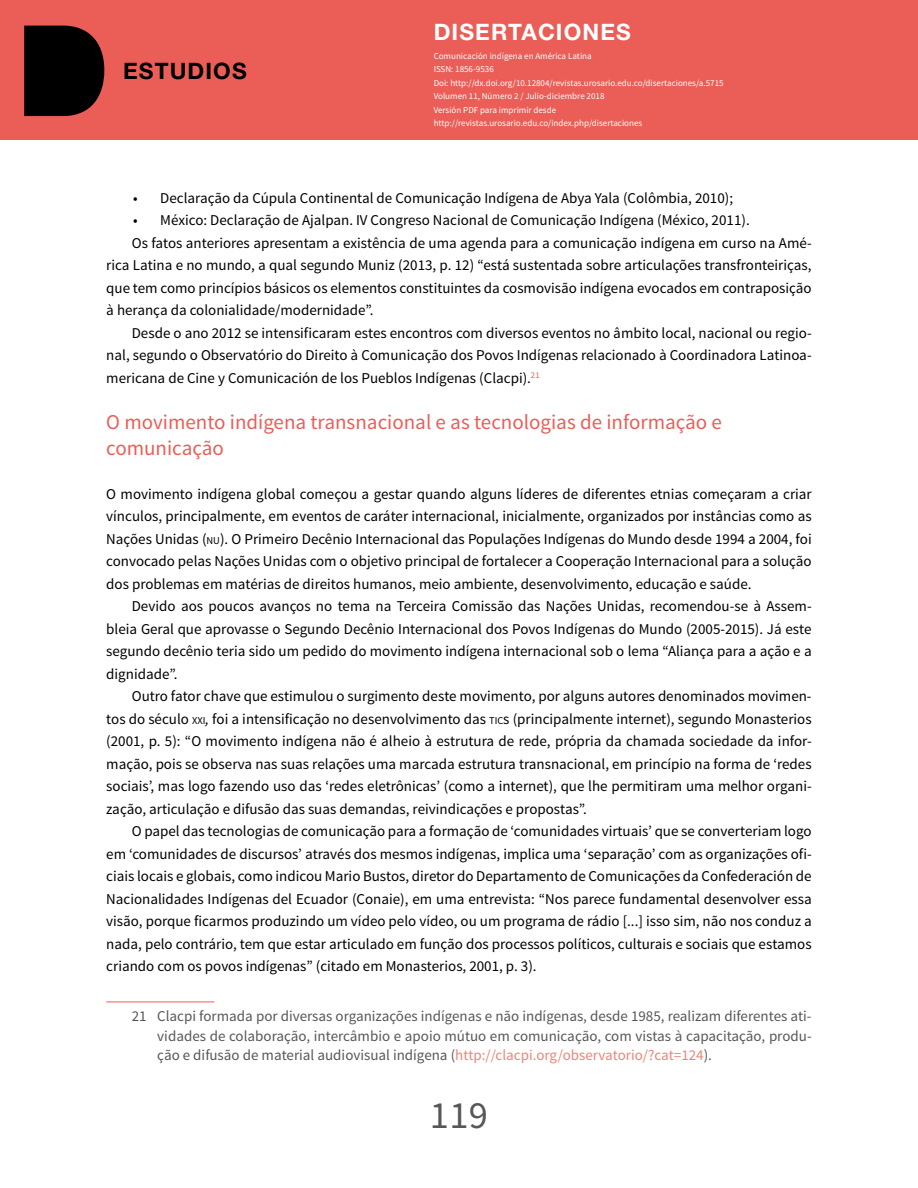
<style>
.page{position:relative;width:918px;height:1188px;background:#fff}
.page>*{position:absolute;margin:0;border:0;box-sizing:border-box;transform-origin:0 0}
.t1{font:38.4px "Source Sans Pro";color:#575756}
.t2{font:700 22.65px "Helvetica Neue LT Std";letter-spacing:.05em;color:#fff}
.t3{font:700 22.65px "Helvetica Neue LT Std";letter-spacing:.05em;color:#000}
.t4{font:21px/25.5px "Source Sans Pro";color:#eb5e57}
.t5{font:15px/22.5px "Source Sans Pro";color:#000;text-align:justify}
.t6{font:15px/19.5px "Source Sans Pro";color:#575756;text-align:justify}
.t7{font:9px/13.5px "Source Sans Pro";color:#fff}
.s1{font-style:inherit}
.s2{font-size:10.5px}
.s3{font-style:italic}
.s4{color:#f08376}
</style>
<div class="page">
<div style="left:0;top:0;width:918px;height:139px;background:#eb5e57"></div>
<svg style="left:24px;top:26px;width:80px;height:90px;background:#150807"></svg>
<hr style="left:106px;top:1002px;width:108px;height:1px;background:#eb5e57">
<h2 class="t3" style="left:123px;top:57px;width:125px">ESTUDIOS</h2>
<h2 class="t2" style="left:434px;top:18px;width:182px">DISERTACIONES</h2>
<p class="t7" style="left:434px;top:49px;width:292px">Comunicación indígena en América Latina<br><span class="s1">I SSN</span> : 1856-9536<br>Doi: http://dx.doi.org/10.12804/revistas.urosario.edu.co/disertaciones/a.5715<br>Volumen 11, Número 2 / Julio-diciembre 2018<br>Versión <span class="s1">PDF</span> para imprimir desde http://revistas.urosario.edu.co/index.php/disertaciones</p>
<p class="t5" style="left:133px;top:187px;width:601px">• Declaração da Cúpula Continental de Comunicação Indígena de Abya Yala (Colômbia, 2010);</p>
<p class="t5" style="left:133px;top:209px;width:618px">• México: Declaração de Ajalpan. IV Congreso Nacional de Comunicação Indígena (México, 2011).</p>
<p class="t5" style="left:132px;top:232px;width:681px">Os fatos anteriores apresentam a existência de uma agenda para a comunicação indígena em curso na Amé-</p>
<p class="t5" style="left:106px;top:254px;width:707px">rica Latina e no mundo, a qual segundo Muniz (2013, p. 12) “está sustentada sobre articulações transfronteiriças,</p>
<p class="t5" style="left:106px;top:277px;width:707px">que tem como princípios básicos os elementos constituintes da cosmovisão indígena evocados em contraposição</p>
<p class="t5" style="left:106px;top:299px;width:269px">à herança da colonialidade/modernidade”.</p>
<p class="t5" style="left:132px;top:322px;width:681px">Desde o ano 2012 se intensificaram estes encontros com diversos eventos no âmbito local, nacional ou regio-</p>
<p class="t5" style="left:106px;top:344px;width:707px">nal, segundo o Observatório do Direito à Comunicação dos Povos Indígenas relacionado à Coordinadora Latinoa-</p>
<p class="t5" style="left:106px;top:367px;width:435px">mericana de Cine y Comunicación de los Pueblos Indígenas (Clacpi).<sup>21</sup></p>
<h3 class="t4" style="left:106px;top:410px;width:617px">O movimento indígena transnacional e as tecnologias de informação e comunicação</h3>
<p class="t5" style="left:106px;top:483px;width:707px">O movimento indígena global começou a gestar quando alguns líderes de diferentes etnias começaram a criar vínculos, principalmente, em eventos de caráter internacional, inicialmente, organizados por instâncias como as Nações Unidas (<span class="s2">NU</span>). O Primeiro Decênio Internacional das Populações Indígenas do Mundo desde 1994 a 2004, foi convocado pelas Nações Unidas com o objetivo principal de fortalecer a Cooperação Internacional para a solução dos problemas em matérias de direitos humanos, meio ambiente, desenvolvimento, educação e saúde.</p>
<p class="t5" style="left:106px;top:595px;width:707px;text-indent:26px">Devido aos poucos avanços no tema na Terceira Comissão das Nações Unidas, recomendou-se à Assem&shy;bleia Geral que aprovasse o Segundo Decênio Internacional dos Povos Indígenas do Mundo (2005-2015). Já este segundo decênio teria sido um pedido do movimento indígena internacional sob o lema “Aliança para a ação e a dignidade”.</p>
<p class="t5" style="left:106px;top:685px;width:707px;text-indent:26px">Outro fator chave que estimulou o surgimento deste movimento, por alguns autores denominados movimen&shy;tos do século <span class="s2">XXI</span><span class="s3">,</span> foi a intensificação no desenvolvimento das <span class="s2">TIC</span>s (principalmente internet), segundo Monasterios (2001, p. 5): “O movimento indígena não é alheio à estrutura de rede, própria da chamada sociedade da infor&shy;mação, pois se observa nas suas relações uma marcada estrutura transnacional, em princípio na forma de ‘redes sociais’, mas logo fazendo uso das ‘redes eletrônicas’ (como a internet), que lhe permitiram uma melhor organi&shy;zação, articulação e difusão das suas demandas, reivindicações e propostas”.</p>
<p class="t5" style="left:106px;top:820px;width:707px;text-indent:26px">O papel das tecnologias de comunicação para a formação de ‘comunidades virtuais’ que se converteriam logo em ‘comunidades de discursos’ através dos mesmos indígenas, implica uma ‘separação’ com as organizações ofi&shy;ciais locais e globais, como indicou Mario Bustos, diretor do Departamento de Comunicações da Confederación de Nacionalidades Indígenas del Ecuador (Conaie), em uma entrevista: “Nos parece fundamental desenvolver essa visão, porque ficarmos produzindo um vídeo pelo vídeo, ou um programa de rádio [...] isso sim, não nos conduz a nada, pelo contrário, tem que estar articulado em função dos processos políticos, culturais e sociais que estamos criando com os povos indígenas” (citado em Monasterios, 2001, p. 3).</p>
<p class="t6" style="left:157px;top:1007px;width:656px;text-indent:-26px">21 Clacpi formada por diversas organizações indígenas e não indígenas, desde 1985, realizam diferentes ati&shy;vidades de colaboração, intercâmbio e apoio mútuo em comunicação, com vistas à capacitação, produ&shy;ção e difusão de material audiovisual indígena (<span class="s4">http://clacpi.org/observatorio/?cat=124</span>).</p>
<h1 class="t1" style="left:430px;top:1092px;width:60px">119</h1>
</div>
